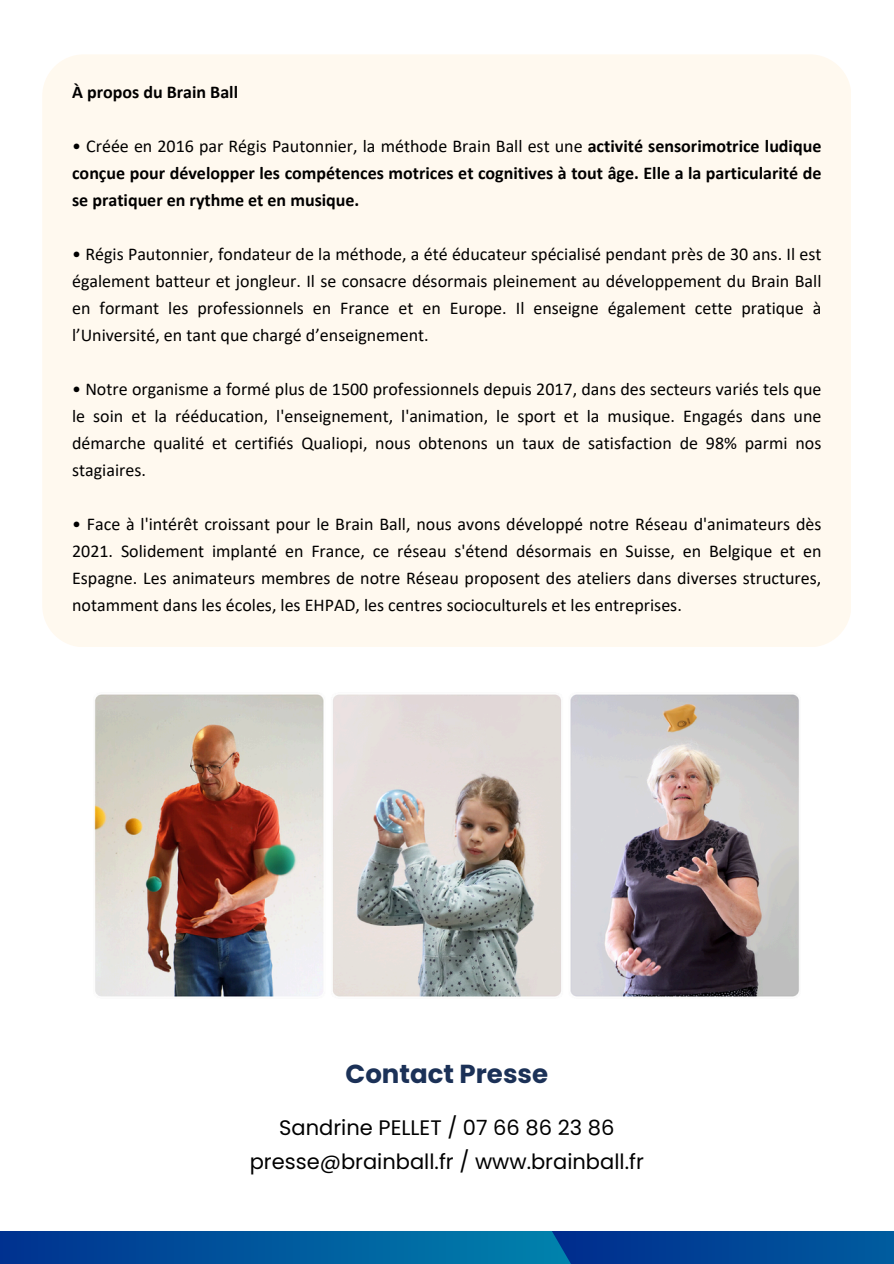
<style>
.page{position:relative;width:894px;height:1264px;background:#fff}
.page>*{position:absolute;margin:0;border:0;box-sizing:border-box;transform-origin:0 0}
.t1{font:700 26.1px "Poppins";color:#1b3157}
.t2{font:21px/33.8px "Poppins";color:#000;text-align:center}
.t3{font:18px/27px "Calibri";color:#000;text-align:justify}
.t4{font:700 18px/27px "Calibri";color:#000;text-align:justify}
.s1{font-weight:400}
</style>
<div class="page">
<svg style="left:664px;top:1231px;width:229px;height:32px;background:#004b99"></svg>
<svg style="left:0;top:1231px;width:664px;height:32px;background:#00539b"></svg>
<img style="left:94px;top:694px;width:705px;height:303px">
<div style="left:42px;top:54px;width:808px;height:593px;background:#fff9ef"></div>
<p class="t4" style="left:72px;top:80px;width:167px">À propos du Brain Ball</p>
<p class="t4" style="left:72px;top:134px;width:750px"><span class="s1">• Créée en 2016 par Régis Pautonnier, la méthode Brain Ball est une</span> activité sensorimotrice ludique conçue pour développer les compétences motrices et cognitives à tout âge. Elle a la particularité de se pratiquer en rythme et en musique.</p>
<p class="t3" style="left:72px;top:242px;width:750px">• Régis Pautonnier, fondateur de la méthode, a été éducateur spécialisé pendant près de 30 ans. Il est également batteur et jongleur. Il se consacre désormais pleinement au développement du Brain Ball en formant les professionnels en France et en Europe. Il enseigne également cette pratique à l’Université, en tant que chargé d’enseignement.</p>
<p class="t3" style="left:72px;top:377px;width:750px">• Notre organisme a formé plus de 1500 professionnels depuis 2017, dans des secteurs variés tels que le soin et la rééducation, l'enseignement, l'animation, le sport et la musique. Engagés dans une démarche qualité et certifiés Qualiopi, nous obtenons un taux de satisfaction de 98% parmi nos stagiaires.</p>
<p class="t3" style="left:72px;top:512px;width:750px">• Face à l'intérêt croissant pour le Brain Ball, nous avons développé notre Réseau d'animateurs dès 2021. Solidement implanté en France, ce réseau s'étend désormais en Suisse, en Belgique et en Espagne. Les animateurs membres de notre Réseau proposent des ateliers dans diverses structures, notamment dans les écoles, les EHPAD, les centres socioculturels et les entreprises.</p>
<h3 class="t1" style="left:345px;top:1055px;width:204px">Contact Presse</h3>
<h1 class="t2" style="left:250px;top:1110px;width:395px">Sandrine PELLET / 07 66 86 23 86 presse@brainball.fr / www.brainball.fr</h1>
</div>
